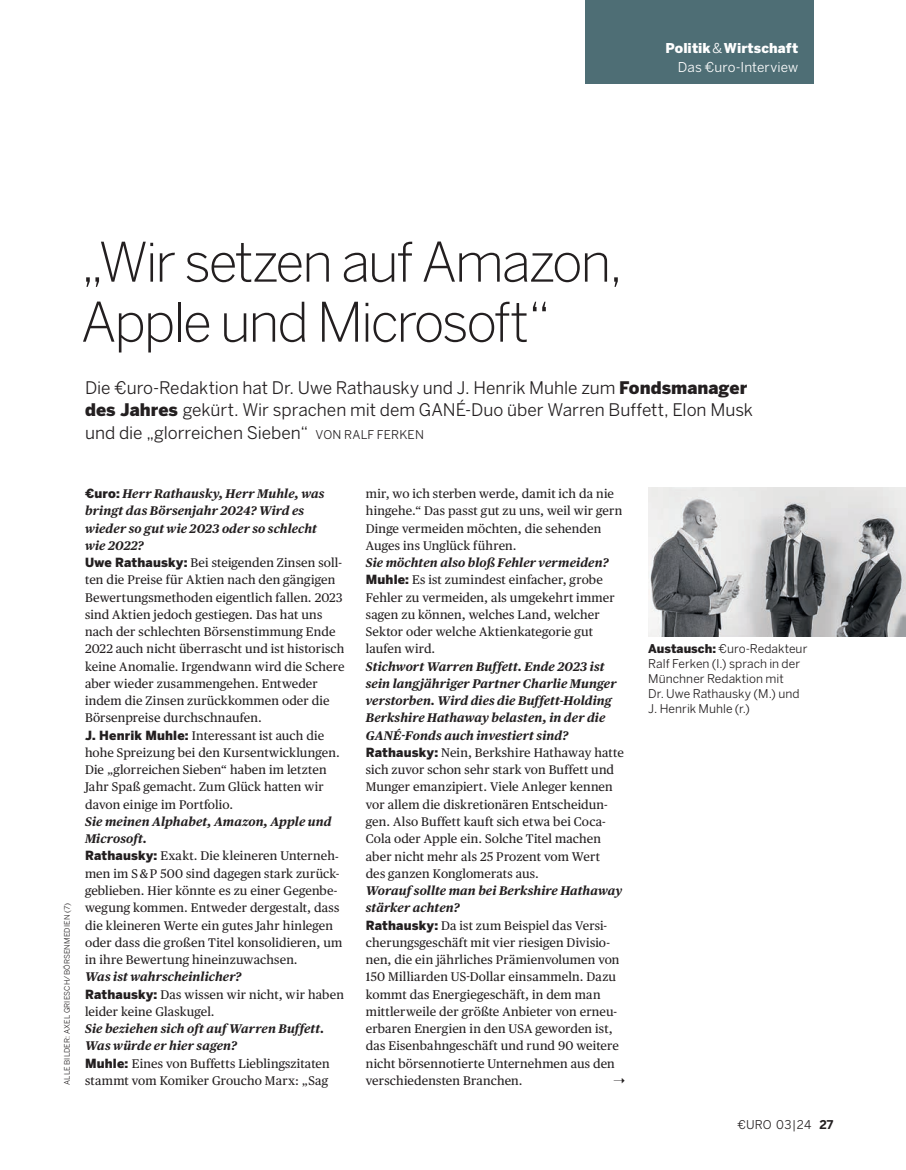
<style>
.page{position:relative;width:906px;height:1170px;background:#fff}
.page>*{position:absolute;margin:0;border:0;box-sizing:border-box;transform-origin:0 0}
.t1{font:300 54px/60px "Benton Sans";letter-spacing:-.045em;color:#231f20}
.t2{font:17.25px/22.5px "Benton Sans";letter-spacing:-.005em;color:#231f20}
.t3{font:13.5px/18.9px "Benton Sans";letter-spacing:.005em;color:#fff;text-align:right}
.t4{font:12.6px/17.2px "Publico Text";letter-spacing:.01em;color:#231f20}
.t5{font:12px/15px "Benton Sans";letter-spacing:.005em;color:#231f20}
.t6{font:7.5px "Benton Sans";letter-spacing:.015em;color:#231f20}
.s1{font-weight:900}
.s2{font-size:12px}
.s3{font-family:"Benton Sans";font-weight:900}
.s4{font-weight:700;font-style:italic}
.s5{font-weight:700}
</style>
<div class="page">
<img style="left:648px;top:487px;width:258px;height:149px">
<div style="left:585px;top:0;width:228px;height:84px;background:#4e6e75"></div>
<p class="t3" style="left:665px;top:39px;width:134px"><span class="s1">Politik</span>&amp;<span class="s1">Wirtschaft<br></span>Das €uro-Interview</p>
<h1 class="t1" style="left:81px;top:233px;width:544px">„Wir setzen auf Amazon,<br>Apple und Microsoft“</h1>
<h2 class="t2" style="left:85px;top:377px;width:669px">Die €uro-Redaktion hat Dr. Uwe Rathausky und J. Henrik Muhle zum <span class="s1">Fondsmanager des Jahres</span> gekürt. Wir sprachen mit dem GANÉ-Duo über Warren Buffett, Elon Musk und die „glorreichen Sieben“ <span class="s2">VON RALF FERKEN</span></h2>
<p class="t6" style="left:63px;top:1084px;width:184px;rotate:-90deg">ALLE BILDER: AXEL GRIESCH/BÖRSENMEDIEN (7)</p>
<p class="t4" style="left:85px;top:484px;width:261px"><span class="s3">€uro:</span> <span class="s4">Herr Rathausky, Herr Muhle, was bringt das Börsenjahr 2024? Wird es wieder so gut wie 2023 oder so schlecht<br>wie 2022?<br></span><span class="s3">Uwe Rathausky:</span> Bei steigenden Zinsen soll&shy;ten die Preise für Aktien nach den gängigen Bewertungsmethoden eigentlich fallen. 2023 sind Aktien jedoch gestiegen. Das hat uns nach der schlechten Börsenstimmung Ende 2022 auch nicht überrascht und ist historisch keine Anomalie. Irgendwann wird die Schere aber wieder zusammengehen. Entweder indem die Zinsen zurückkommen oder die Börsenpreise durchschnaufen.<br><span class="s3">J. Henrik Muhle:</span> Interessant ist auch die hohe Spreizung bei den Kursentwicklungen.<br>Die „glorreichen Sieben“ haben im letzten Jahr Spaß gemacht. Zum Glück hatten wir davon einige im Portfolio.</p>
<p class="t4" style="left:85px;top:812px;width:259px"><span class="s4">Sie meinen Alphabet, Amazon, Apple und Microsoft.<br></span><span class="s3">Rathausky:</span> Exakt. Die kleineren Unterneh&shy;men im S &amp; P 500 sind dagegen stark zurück&shy;geblieben. Hier könnte es zu einer Gegenbe&shy;wegung kommen. Entweder dergestalt, dass die kleineren Werte ein gutes Jahr hinlegen oder dass die großen Titel konsolidieren, um in ihre Bewertung hineinzuwachsen.</p>
<p class="t4" style="left:85px;top:967px;width:260px"><span class="s4">Was ist wahrscheinlicher?<br></span><span class="s3">Rathausky:</span> Das wissen wir nicht, wir haben leider keine Glaskugel.</p>
<p class="t4" style="left:85px;top:1019px;width:246px"><span class="s4">Sie beziehen sich oft aufWarren Buffett.<br>Was würde er hier sagen?<br></span><span class="s3">Muhle:</span> Eines von Buffetts Lieblingszitaten stammt vom Komiker Groucho Marx: „Sag</p>
<p class="t4" style="left:366px;top:484px;width:258px">mir, wo ich sterben werde, damit ich da nie hingehe.“ Das passt gut zu uns, weil wir gern Dinge vermeiden möchten, die sehenden Auges ins Unglück führen.</p>
<p class="t4" style="left:366px;top:553px;width:250px"><span class="s4">Sie möchten also bloß Fehler vermeiden?<br></span><span class="s3">Muhle:</span> Es ist zumindest einfacher, grobe Fehler zu vermeiden, als umgekehrt immer sagen zu können, welches Land, welcher Sektor oder welche Aktienkategorie gut laufen wird.</p>
<p class="t4" style="left:366px;top:656px;width:260px"><span class="s4">Stichwort Warren Buffett. Ende 2023 ist sein langjähriger Partner Charlie Munger verstorben. Wird dies die Buffett-Holding Berkshire Hathaway belasten, in der die GANÉ-Fonds auch investiert sind?<br></span><span class="s3">Rathausky:</span> Nein, Berkshire Hathaway hatte sich zuvor schon sehr stark von Buffett und Munger emanzipiert. Viele Anleger kennen vor allem die diskretionären Entscheidun&shy;gen. Also Buffett kauft sich etwa bei Coca-Cola oder Apple ein. Solche Titel machen aber nicht mehr als 25 Prozent vom Wert<br>des ganzen Konglomerats aus.</p>
<p class="t4" style="left:366px;top:881px;width:258px"><span class="s4">Woraufsollte man bei Berkshire Hathaway stärker achten?<br></span><span class="s3">Rathausky:</span> Da ist zum Beispiel das Versi&shy;cherungsgeschäft mit vier riesigen Divisio&shy;nen, die ein jährliches Prämienvolumen von 150 Milliarden US-Dollar einsammeln. Dazu kommt das Energiegeschäft, in dem man mittlerweile der größte Anbieter von erneu&shy;erbaren Energien in den USA geworden ist, das Eisenbahngeschäft und rund 90 weitere nicht börsennotierte Unternehmen aus den verschiedensten Branchen.</p>
<p class="t5" style="left:648px;top:641px;width:161px"><span class="s1">Austausch:</span> €uro-Redakteur<br>Ralf Ferken (l.) sprach in der<br>Münchner Redaktion mit<br>Dr. Uwe Rathausky (M.) und<br>J. Henrik Muhle (r.)</p>
<p class="t5" style="left:737px;top:1117px;width:97px">€URO 03|24 <span class="s5">27</span></p>
</div>
